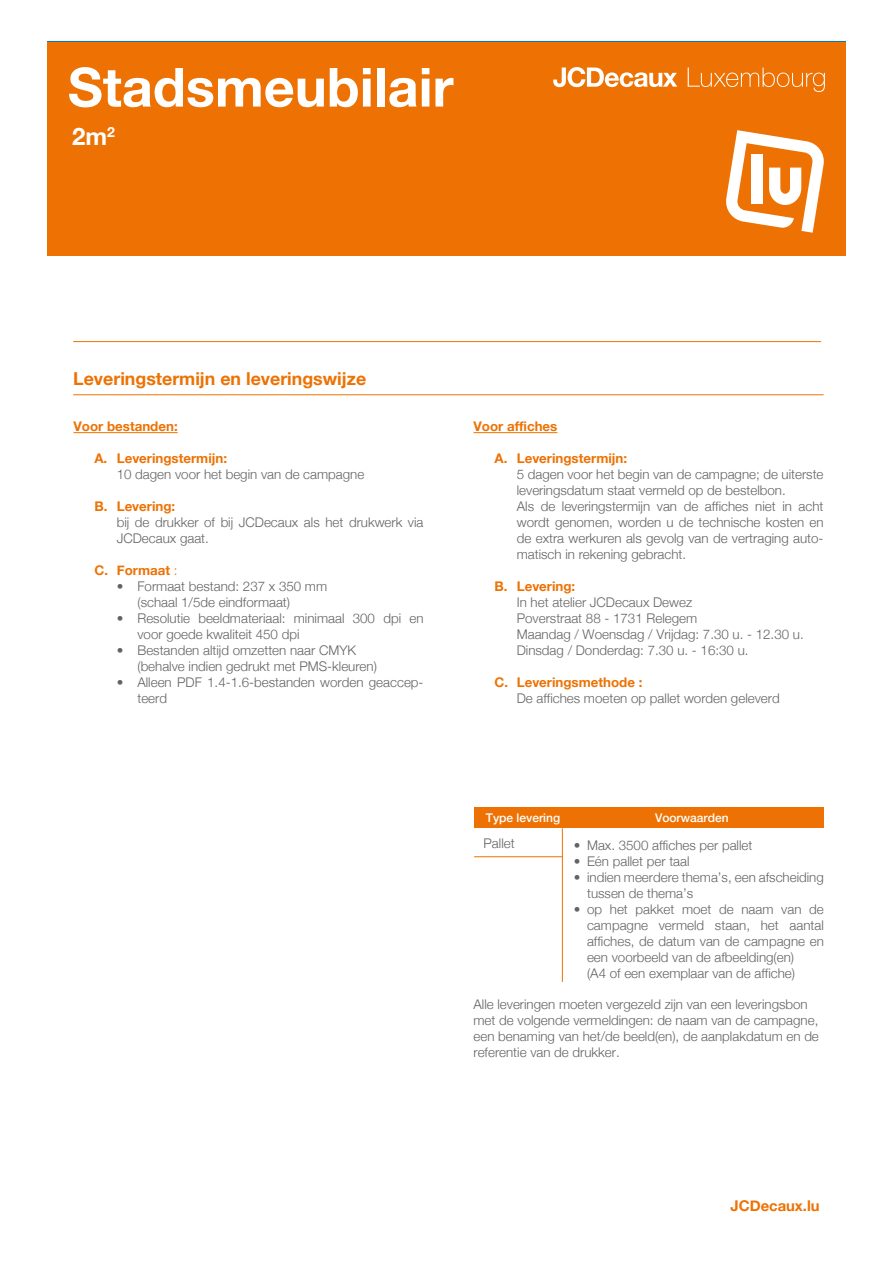
<style>
.page{position:relative;width:893px;height:1263px;background:#fff}
.page>*{position:absolute;margin:0;border:0;box-sizing:border-box;transform-origin:0 0}
.t1{font:700 54px "Helvetica Neue";color:#fff}
.t2{font:700 53.4px "Helvetica Neue";color:#fff}
.t3{font:700 23.7px "Helvetica Neue";color:#fff}
.t4{font:700 17.85px "Helvetica Neue";color:#ed7203}
.t5{font:700 14.85px "Helvetica Neue";color:#ed7203}
.t6{font:700 13.95px "Helvetica Neue";color:#fff}
.t7{font:300 13.35px/16px "Helvetica Neue";color:#646363}
.t8{font:300 13.35px/16px "Helvetica Neue";color:#646464}
.t9{font:700 13.35px "Helvetica Neue";color:#ed7203}
.t10{font:500 12px "Helvetica Neue";color:#fff}
.s1{font-weight:300}
</style>
<div class="page">
<hr style="left:73px;top:394px;width:750px;height:1px;background:#ed7203">
<hr style="left:73px;top:341px;width:748px;height:1px;background:#ed7203">
<div style="left:539px;top:807px;width:284px;height:21px;background:#ed7203"></div>
<div style="left:474px;top:807px;width:88px;height:21px;background:#ed7203"></div>
<hr style="left:474px;top:856px;width:88px;height:1px;background:#ed7203">
<hr style="left:562px;top:828px;width:1px;height:154px;background:#ed7203">
<hr style="left:73px;top:432px;width:105px;height:1px;background:#ed7203">
<hr style="left:473px;top:432px;width:84px;height:1px;background:#ed7203">
<div style="left:47px;top:42px;width:798px;height:213px;background:#ed7203"></div>
<svg style="left:553px;top:67px;width:272px;height:25px"></svg>
<svg style="left:726px;top:130px;width:98px;height:103px"></svg>
<h1 class="t1" style="left:68px;top:45px;width:387px">Stadsmeubilair</h1>
<h2 class="t2" style="left:68px;top:44px;width:46px">...</h2>
<p class="t6" style="left:107px;top:121px;width:9px">2</p>
<h3 class="t3" style="left:73px;top:115px;width:44px">2m<sup>2</sup></h3>
<h3 class="t4" style="left:73px;top:364px;width:295px">Leveringstermijn en leveringswijze</h3>
<p class="t9" style="left:73px;top:416px;width:106px">Voor bestanden:</p>
<p class="t9" style="left:94px;top:448px;width:134px">A. Leveringstermijn:</p>
<p class="t7" style="left:117px;top:466px;width:249px">10 dagen voor het begin van de campagne</p>
<p class="t9" style="left:94px;top:496px;width:82px">B. Levering:</p>
<p class="t7" style="left:117px;top:514px;width:308px">bij de drukker of bij JCDecaux als het drukwerk via<br>JCDecaux gaat.</p>
<p class="t9" style="left:94px;top:560px;width:85px">C. Formaat <span class="s1">:</span></p>
<p class="t7" style="left:137px;top:578px;width:191px;text-indent:-21px">• Formaat bestand: 237 x 350 mm (schaal 1/5de eindformaat)</p>
<p class="t7" style="left:137px;top:610px;width:288px;text-indent:-21px">• Resolutie beeldmateriaal: minimaal 300 dpi en voor goede kwaliteit 450 dpi</p>
<p class="t7" style="left:137px;top:642px;width:241px;text-indent:-21px">• Bestanden altijd omzetten naar CMYK (behalve indien gedrukt met PMS-kleuren)</p>
<p class="t7" style="left:137px;top:674px;width:288px;text-indent:-21px">• Alleen PDF 1.4-1.6-bestanden worden geaccep&shy;teerd</p>
<p class="t9" style="left:473px;top:416px;width:85px">Voor affiches</p>
<p class="t9" style="left:495px;top:448px;width:134px">A. Leveringstermijn:</p>
<p class="t7" style="left:517px;top:466px;width:308px">5 dagen voor het begin van de campagne; de uiterste leveringsdatum staat vermeld op de bestelbon.<br>Als de leveringstermijn van de affiches niet in acht wordt genomen, worden u de technische kosten en de extra werkuren als gevolg van de vertraging auto&shy;matisch in rekening gebracht.</p>
<p class="t9" style="left:495px;top:576px;width:82px">B. Levering:</p>
<p class="t8" style="left:517px;top:594px;width:288px">In het atelier JCDecaux Dewez<br>Poverstraat 88 - 1731 Relegem<br>Maandag / Woensdag / Vrijdag: 7.30 u. - 12.30 u.<br>Dinsdag / Donderdag: 7.30 u. - 16:30 u.</p>
<p class="t9" style="left:494px;top:672px;width:149px">C. Leveringsmethode :</p>
<p class="t7" style="left:517px;top:690px;width:264px">De affiches moeten op pallet worden geleverd</p>
<p class="t10" style="left:486px;top:808px;width:76px">Type levering</p>
<p class="t10" style="left:655px;top:808px;width:75px">Voorwaarden</p>
<p class="t7" style="left:484px;top:835px;width:33px">Pallet</p>
<p class="t7" style="left:574px;top:836px;width:180px">• Max. 3500 affiches per pallet</p>
<p class="t7" style="left:574px;top:852px;width:117px">• Eén pallet per taal</p>
<p class="t7" style="left:587px;top:868px;width:238px;text-indent:-13px">• indien meerdere thema’s, een afscheiding tussen de thema’s</p>
<p class="t7" style="left:587px;top:900px;width:238px;text-indent:-13px">• op het pakket moet de naam van de campagne vermeld staan, het aantal affiches, de datum van de campagne en een voorbeeld van de afbeelding(en)<br>(A4 of een exemplaar van de affiche)</p>
<p class="t7" style="left:473px;top:995px;width:347px">Alle leveringen moeten vergezeld zijn van een leveringsbon met de volgende vermeldingen: de naam van de campagne, een benaming van het/de beeld(en), de aanplakdatum en de referentie van de drukker.</p>
<p class="t5" style="left:730px;top:1193px;width:91px">JCDecaux.lu</p>
</div>
